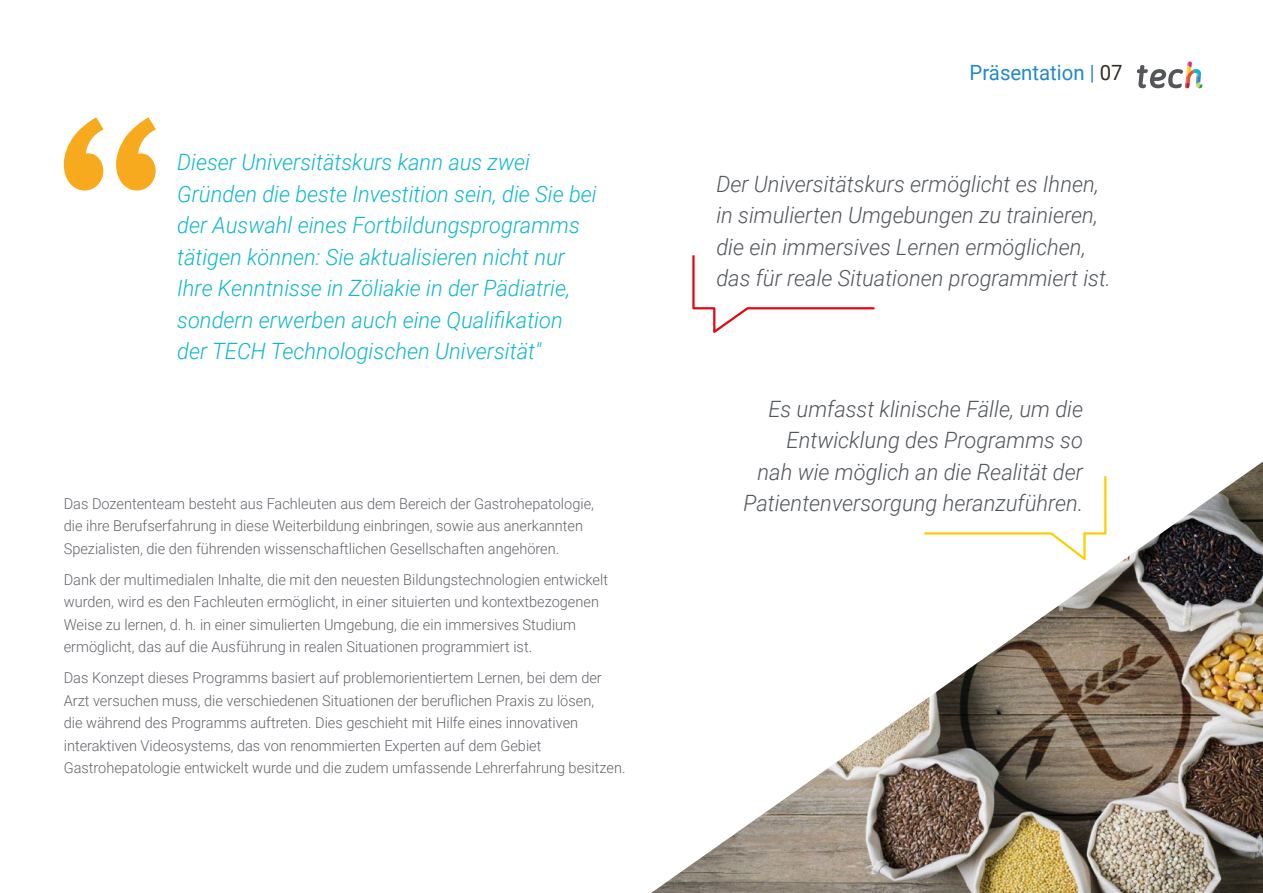
<style>
.page{position:relative;width:1263px;height:893px;background:#fff}
.page>*{position:absolute;margin:0;border:0;box-sizing:border-box;transform-origin:0 0}
.t1{font:italic 300 22.5px/31.5px "Roboto";color:#52555b;text-align:right}
.t2{font:italic 300 22.5px/31.5px "Roboto";color:#0fb6cf}
.t3{font:21px "Roboto";color:#2289cb}
.t4{font:300 15px/22.5px "Roboto";color:#61646a}
.s1{color:#312e20}
</style>
<div class="page">
<svg style="left:64px;top:117px;width:92px;height:74px"></svg>
<svg style="left:692px;top:255px;width:183px;height:78px"></svg>
<img style="left:651px;top:461px;width:612px;height:432px">
<svg style="left:1137px;top:62px;width:65px;height:27px"></svg>
<p class="t2" style="left:177px;top:146px;width:421px">Dieser Universitätskurs kann aus zwei Gründen die beste Investition sein, die Sie bei der Auswahl eines Fortbildungsprogramms tätigen können: Sie aktualisieren nicht nur Ihre Kenntnisse in Zöliakie in der Pädiatrie, sondern erwerben auch eine Qualifikation der TECH Technologischen Universität"</p>
<p class="t4" style="left:64px;top:492px;width:532px">Das Dozententeam besteht aus Fachleuten aus dem Bereich der Gastrohepatologie, die ihre Berufserfahrung in diese Weiterbildung einbringen, sowie aus anerkannten<br>Spezialisten, die den führenden wissenschaftlichen Gesellschaften angehören.</p>
<p class="t4" style="left:64px;top:568px;width:546px">Dank der multimedialen Inhalte, die mit den neuesten Bildungstechnologien entwickelt wurden, wird es den Fachleuten ermöglicht, in einer situierten und kontextbezogenen Weise zu lernen, d. h. in einer simulierten Umgebung, die ein immersives Studium ermöglicht, das auf die Ausführung in realen Situationen programmiert ist.</p>
<p class="t4" style="left:64px;top:666px;width:563px">Das Konzept dieses Programms basiert auf problemorientiertem Lernen, bei dem der Arzt versuchen muss, die verschiedenen Situationen der beruflichen Praxis zu lösen,<br>die während des Programms auftreten. Dies geschieht mit Hilfe eines innovativen interaktiven Videosystems, das von renommierten Experten auf dem Gebiet Gastrohepatologie entwickelt wurde und die zudem umfassende Lehrerfahrung besitzen.</p>
<h2 class="t3" style="left:969px;top:57px;width:155px">Präsentation | <span class="s1">07</span></h2>
<h1 class="t1" style="left:716px;top:167px;width:396px;text-align:left">Der Universitätskurs ermöglicht es Ihnen, in simulierten Umgebungen zu trainieren, die ein immersives Lernen ermöglichen, das für reale Situationen programmiert ist.</h1>
<h1 class="t1" style="left:743px;top:392px;width:341px">Es umfasst klinische Fälle, um die Entwicklung des Programms so<br>nah wie möglich an die Realität der Patientenversorgung heranzuführen.</h1>
</div>
